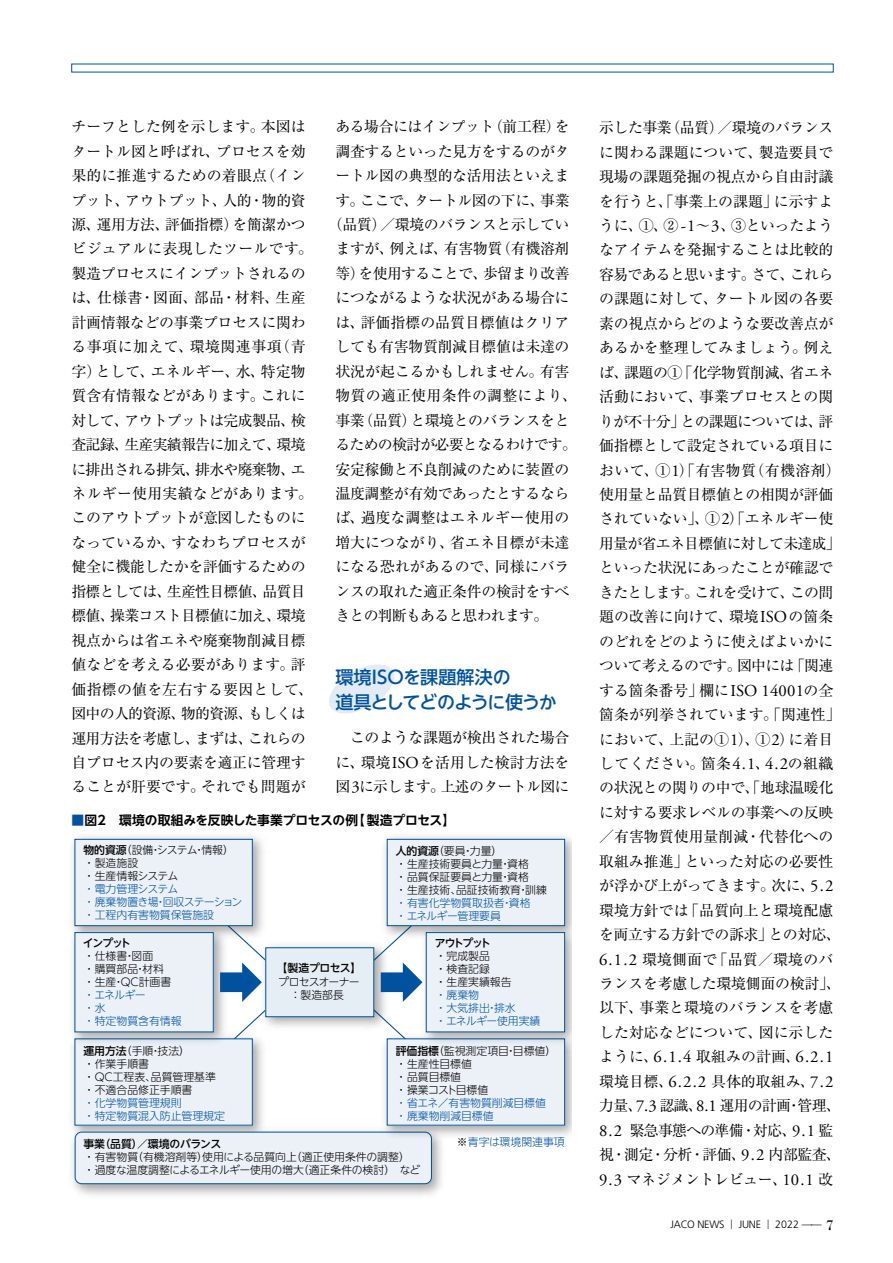
<style>
.page{position:relative;width:893px;height:1263px;background:#fff}
.page>*{position:absolute;margin:0;border:0;box-sizing:border-box;transform-origin:0 0}
.t1{font:500 18px/24.5px "UD Shin Go NT Pro";letter-spacing:-.035em;color:#00529f}
.t2{font:14.85px/24.5px "Ryumin Pro";letter-spacing:-.02em;color:#000}
.t3{font:14.85px "Ryumin Pro";color:#000}
.t4{font:14.85px "Ryumin Pro";letter-spacing:-.05em;color:#000}
.t5{font:14.85px "Ryumin Pro";letter-spacing:-.04em;color:#000}
.t6{font:14.85px "Ryumin Pro";letter-spacing:.02em;color:#000}
.t7{font:14.85px "Bodoni";color:#000}
.t8{font:700 12.75px "UD Shin Go NT Pro De";letter-spacing:-.005em;color:#000}
.t9{font:300 10.8px/13px "UD Shin Go NT Pro";color:#000}
.t10{font:300 10.8px/13px "UD Shin Go NT Pro";color:#00529f}
.t11{font:500 10.8px/14.1px "UD Shin Go NT Pro";letter-spacing:-.03em;color:#000}
.t12{font:300 10.65px "Frutiger";letter-spacing:-.015em;color:#000}
.s1{font-family:"Adobe Garamond Pro";font-size:16.65px}
.s2{color:#00529f}
.s3{font-weight:500;color:#000}
.s4{color:#000}
.s5{font-weight:500}
.s6{font-weight:300}
.s7{font-family:"UD Shin Go NT Pro";font-size:9.6px}
</style>
<div class="page">
<svg style="left:329px;top:664px;width:66px;height:50px"></svg>
<img style="left:72px;top:836px;width:191px;height:87px">
<div style="left:75px;top:839px;width:177px;height:87px;background:#ebf1f7"></div>
<div style="left:75px;top:839px;width:178px;height:87px;border:1px solid #00529f"></div>
<img style="left:384px;top:836px;width:187px;height:87px">
<div style="left:387px;top:839px;width:178px;height:87px;background:#ebf1f7"></div>
<div style="left:387px;top:839px;width:178px;height:87px;border:1px solid #00529f"></div>
<img style="left:72px;top:1052px;width:191px;height:70px">
<div style="left:75px;top:1039px;width:177px;height:86px;background:#ebf1f7"></div>
<img style="left:72px;top:1122px;width:370px;height:74px">
<div style="left:75px;top:1132px;width:356px;height:52px;background:#ebf1f7;border-radius:7px"></div>
<div style="left:75px;top:1132px;width:357px;height:52px;border:1px solid #00529f;border-radius:7px"></div>
<img style="left:378px;top:1052px;width:193px;height:93px">
<div style="left:387px;top:1039px;width:178px;height:86px;background:#ebf1f7"></div>
<img style="left:72px;top:923px;width:142px;height:129px">
<div style="left:75px;top:932px;width:138px;height:100px;background:#ebf1f7"></div>
<div style="left:266px;top:948px;width:108px;height:69px;background:#e6eef5"></div>
<div style="left:266px;top:947px;width:108px;height:70px;border:1px solid #00529f"></div>
<img style="left:425px;top:923px;width:146px;height:129px">
<div style="left:426px;top:932px;width:139px;height:100px;background:#ebf1f7"></div>
<div style="left:426px;top:932px;width:139px;height:100px;border:1px solid #00529f"></div>
<svg style="left:366px;top:913px;width:59px;height:144px"></svg>
<svg style="left:214px;top:913px;width:59px;height:144px"></svg>
<p class="t2" style="left:71px;top:113px;width:243px">チーフとした例を示します。本図はタートル図と呼ばれ、プロセスを効果的に推進するための着眼点（インプット、アウトプット、人的・物的資源、運用方法、評価指標）を簡潔かつビジュアルに表現したツールです。製造プロセスにインプットされるのは、仕様書・図面、部品・材料、生産計画情報などの事業プロセスに関わる事項に加えて、環境関連事項（青字）として、エネルギー、水、特定物質含有情報などがあります。これに対して、アウトプットは完成製品、検査記録、生産実績報告に加えて、環境に排出される排気、排水や廃棄物、エネルギー使用実績などがあります。このアウトプットが意図したものになっているか、すなわちプロセスが健全に機能したかを評価するための指標としては、生産性目標値、品質目標値、操業コスト目標値に加え、環境視点からは省エネや廃棄物削減目標値などを考える必要があります。評価指標の値を左右する要因として、図中の人的資源、物的資源、もしくは運用方法を考慮し、まずは、これらの自プロセス内の要素を適正に管理することが肝要です。それでも問題が</p>
<p class="t2" style="left:335px;top:113px;width:236px">ある場合にはインプット（前工程）を</p>
<p class="t2" style="left:335px;top:138px;width:236px">調査するといった見方をするのがタ</p>
<p class="t2" style="left:335px;top:162px;width:236px">ートル図の典型的な活用法といえま</p>
<p class="t2" style="left:335px;top:187px;width:236px">す。ここで、タートル図の下に、事業</p>
<p class="t2" style="left:328px;top:211px;width:243px">（品質）／環境のバランスと示してい</p>
<p class="t2" style="left:335px;top:236px;width:236px">ますが、例えば、有害物質（有機溶剤</p>
<p class="t5" style="left:335px;top:262px;width:236px">等）を使用することで、歩留まり改善</p>
<p class="t2" style="left:335px;top:285px;width:236px">につながるような状況がある場合に</p>
<p class="t3" style="left:335px;top:311px;width:236px">は、評価指標の品質目標値はクリア</p>
<p class="t2" style="left:335px;top:333px;width:236px">しても有害物質削減目標値は未達の</p>
<p class="t3" style="left:335px;top:359px;width:236px">状況が起こるかもしれません。有害</p>
<p class="t6" style="left:335px;top:384px;width:243px">物質の適正使用条件の調整により、</p>
<p class="t2" style="left:335px;top:407px;width:236px">事業（品質）と環境とのバランスをと</p>
<p class="t4" style="left:335px;top:433px;width:243px">るための検討が必要となるわけです。</p>
<p class="t2" style="left:335px;top:456px;width:236px">安定稼働と不良削減のために装置の</p>
<p class="t2" style="left:335px;top:480px;width:236px">温度調整が有効であったとするなら</p>
<p class="t3" style="left:335px;top:506px;width:236px">ば、過度な調整はエネルギー使用の</p>
<p class="t3" style="left:335px;top:531px;width:236px">増大につながり、省エネ目標が未達</p>
<p class="t3" style="left:335px;top:555px;width:236px">になる恐れがあるので、同様にバラ</p>
<p class="t2" style="left:335px;top:578px;width:236px">ンスの取れた適正条件の検討をすべ</p>
<p class="t4" style="left:335px;top:604px;width:214px">きとの判断もあると思われます。</p>
<p class="t1" style="left:335px;top:664px;width:223px">環境ISOを課題解決の<br>道具としてどのように使うか</p>
<p class="t2" style="left:335px;top:725px;width:236px;text-align:justify">　このような課題が検出された場合に、環境<span class="s1">ISO</span>を活用した検討方法を図<span class="s1">3</span>に示します。上述のタートル図に</p>
<p class="t8" style="left:71px;top:810px;width:385px"><span class="s2">■</span>図2　環境の取組みを反映した事業プロセスの例【製造プロセス】</p>
<p class="t10" style="left:83px;top:843px;width:160px"><span class="s3">物的資源</span><span class="s4">（設備・システム・情報）・ 製造施設<br>・ 生産情報システム<br></span>・ 電力管理システム<br>・ 廃棄物置き場・回収ステーション・ 工程内有害物質保管施設</p>
<p class="t9" style="left:396px;top:844px;width:153px"><span class="s5">人的資源</span>（要員・力量）<br>・ 生産技術要員と力量・資格<br>・ 品質保証要員と力量・資格<br>・ 生産技術、品証技術教育・訓練<span class="s2">・ 有害化学物質取扱者・資格<br>・ エネルギー管理要員</span></p>
<p class="t9" style="left:83px;top:936px;width:100px"><span class="s5">インプット<br></span>・ 仕様書・図面<br>・ 購買部品・材料<br>・ 生産・QC計画書<span class="s2">・ エネルギー<br>・ 水<br>・ 特定物質含有情報</span></p>
<p class="t10" style="left:435px;top:936px;width:107px"><span class="s3">アウトプット<br></span><span class="s4">・ 完成製品<br>・ 検査記録<br>・ 生産実績報告<br></span>・ 廃棄物<br>・ 大気排出・排水<br>・ エネルギー使用実績</p>
<p class="t9" style="left:83px;top:1044px;width:143px"><span class="s5">運用方法</span>（手順・技法）<br>・ 作業手順書<br>・ QC工程表、品質管理基準・ 不適合品修正手順書<br><span class="s2">・ 化学物質管理規則<br>・ 特定物質混入防止管理規定</span></p>
<p class="t9" style="left:396px;top:1044px;width:162px"><span class="s5">評価指標</span>（監視測定項目・目標値）・ 生産性目標値<br>・ 品質目標値<br>・ 操業コスト目標値<br><span class="s2">・ 省エネ／有害物質削減目標値・ 廃棄物削減目標値</span></p>
<p class="t10" style="left:457px;top:1135px;width:109px"><span class="s3">※</span>青字は環境関連事項</p>
<p class="t11" style="left:277px;top:960px;width:86px">【製造プロセス】<span class="s6">プロセスオーナー</span></p>
<p class="t9" style="left:290px;top:988px;width:55px">：製造部長</p>
<p class="t9" style="left:83px;top:1137px;width:339px"><span class="s5">事業（品質）／環境のバランス<br></span>・ 有害物質（有機溶剤等）使用による品質向上（適正使用条件の調整）・ 過度な温度調整によるエネルギー使用の増大（適正条件の検討）　など</p>
<p class="t2" style="left:599px;top:114px;width:243px">示した事業（品質）／環境のバランスに関わる課題について、製造要員で現場の課題発掘の視点から自由討議を行うと、「事業上の課題」に示すように、①、②<span class="s1">-1</span>～<span class="s1">3</span>、③といったようなアイテムを発掘することは比較的容易であると思います。さて、これらの課題に対して、タートル図の各要素の視点からどのような要改善点があるかを整理してみましょう。例えば、課題の①「化学物質削減、省エネ活動において、事業プロセスとの関りが不十分」との課題については、評価指標として設定されている項目において、①<span class="s1">1</span>）「有害物質（有機溶剤）使用量と品質目標値との相関が評価されていない」、①<span class="s1">2</span>）「エネルギー使用量が省エネ目標値に対して未達成」といった状況にあったことが確認できたとします。これを受けて、この問題の改善に向けて、環境<span class="s1">ISO</span>の箇条のどれをどのように使えばよいかについて考えるのです。図中には「関連する箇条番号」欄に<span class="s1">ISO 14001</span>の全箇条が列挙されています。「関連性」において、上記の①<span class="s1">1</span>）、①<span class="s1">2</span>）に着目してください。箇条<span class="s1">4.1</span>、<span class="s1">4.2</span>の組織の状況との関りの中で、「地球温暖化に対する要求レベルの事業への反映／有害物質使用量削減・代替化への取組み推進」といった対応の必要性が浮かび上がってきます。次に、<span class="s1">5.2</span>環境方針では「品質向上と環境配慮を両立する方針での訴求」との対応、<br><span class="s1">6.1.2</span> 環境側面で「品質／環境のバランスを考慮した環境側面の検討」、以下、事業と環境のバランスを考慮した対応などについて、図に示したように、<span class="s1">6.1.4</span> 取組みの計画、<span class="s1">6.2.1</span>環境目標、<span class="s1">6.2.2</span> 具体的取組み、<span class="s1">7.2</span>力量、<span class="s1">7.3</span> 認識、<span class="s1">8.1</span> 運用の計画・管理、<br><span class="s1">8.2</span> 緊急事態への準備・対応、<span class="s1">9.1</span> 監視・測定・分析・評価、<span class="s1">9.2</span> 内部監査、<br><span class="s1">9.3</span> マネジメントレビュー、<span class="s1">10.1</span> 改</p>
<p class="t12" style="left:670px;top:1219px;width:130px">JACO NEWS <span class="s7">︱</span> JUNE <span class="s7">︱</span> 2022</p>
<p class="t7" style="left:826px;top:1216px;width:9px">7</p>
</div>
